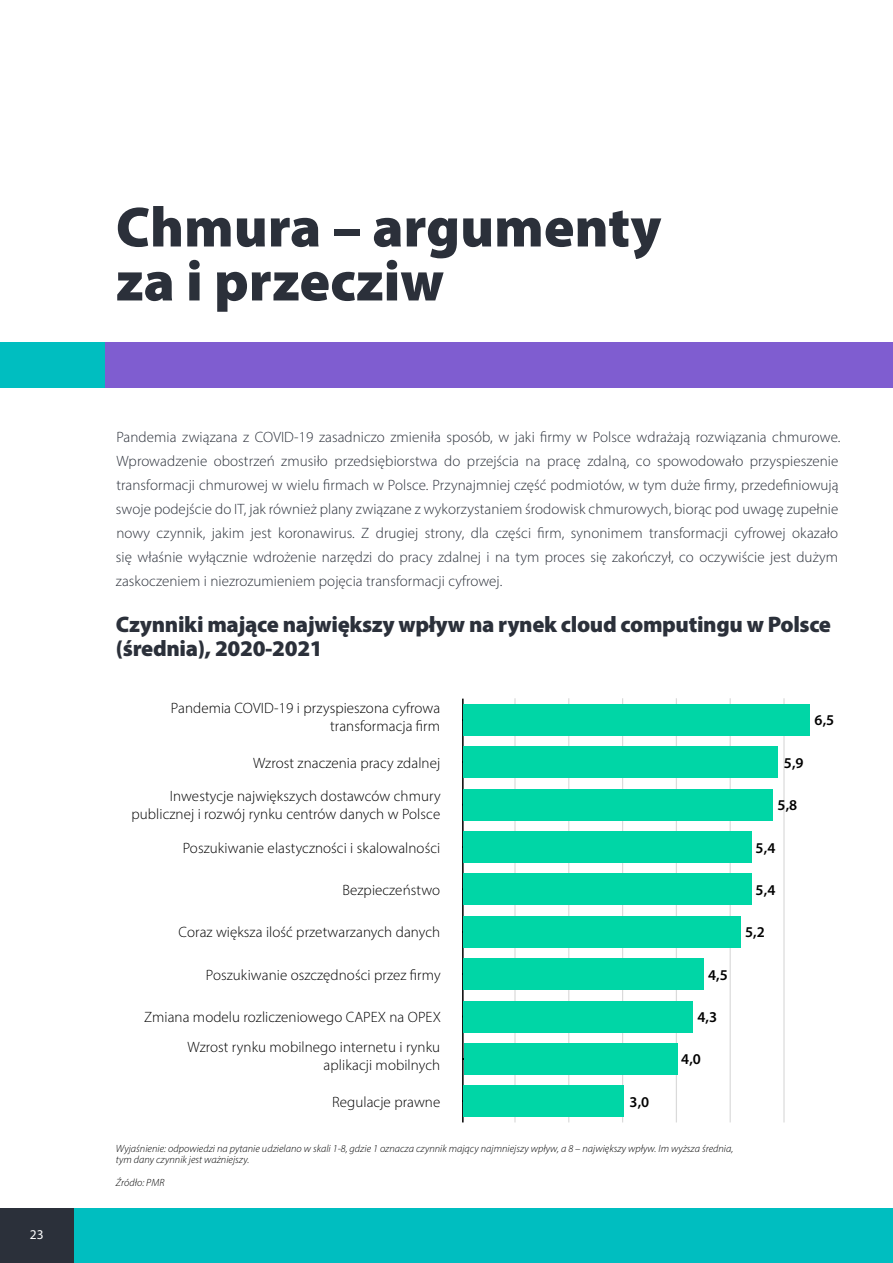
<style>
.page{position:relative;width:893px;height:1263px;background:#fff}
.page>*{position:absolute;margin:0;border:0;box-sizing:border-box;transform-origin:0 0}
.t1{font:900 57px/54px "Myriad Pro";color:#2b303a}
.t2{font:900 22.5px/24px "Myriad Pro";letter-spacing:-.015em;color:#2b303a}
.t3{font:300 15px/24px "Myriad Pro";letter-spacing:.005em;color:#2b303a}
.t4{font:300 15px/18px "Myriad Pro";letter-spacing:.005em;color:#000;text-align:right}
.t5{font:600 15px "Myriad Pro";color:#000}
.t6{font:13.5px "Myriad Pro";color:#fff}
.t7{font:italic 300 10.5px/11.6px "Myriad Pro";letter-spacing:.005em;color:#000}
</style>
<div class="page">
<div style="left:0;top:1208px;width:893px;height:55px;background:#00bec0"></div>
<div style="left:0;top:1208px;width:74px;height:55px;background:#2b303a"></div>
<hr style="left:514px;top:698px;width:2px;height:424px;background:#dadada">
<hr style="left:568px;top:698px;width:1px;height:424px;background:#dadada">
<hr style="left:622px;top:698px;width:1px;height:424px;background:#dadada">
<hr style="left:676px;top:698px;width:1px;height:424px;background:#dadada">
<hr style="left:730px;top:698px;width:1px;height:424px;background:#dadada">
<hr style="left:783px;top:698px;width:2px;height:424px;background:#dadada">
<div style="left:104px;top:343px;width:789px;height:45px;background:#7f5dd0"></div>
<div style="left:0;top:343px;width:105px;height:45px;background:#00bec0"></div>
<hr style="left:462px;top:699px;width:2px;height:423px;background:#000">
<div style="left:463px;top:704px;width:347px;height:32px;background:#00d6a6"></div>
<div style="left:463px;top:746px;width:315px;height:32px;background:#00d6a6"></div>
<div style="left:463px;top:789px;width:310px;height:31px;background:#00d6a6"></div>
<div style="left:463px;top:831px;width:289px;height:32px;background:#00d6a6"></div>
<div style="left:463px;top:873px;width:289px;height:32px;background:#00d6a6"></div>
<div style="left:463px;top:916px;width:278px;height:32px;background:#00d6a6"></div>
<div style="left:463px;top:958px;width:241px;height:32px;background:#00d6a6"></div>
<div style="left:463px;top:1000px;width:230px;height:32px;background:#00d6a6"></div>
<div style="left:463px;top:1043px;width:214px;height:32px;background:#00d6a6"></div>
<div style="left:463px;top:1085px;width:161px;height:32px;background:#00d6a6"></div>
<p class="t6" style="left:30px;top:1226px;width:15px">23</p>
<h1 class="t1" style="left:116px;top:198px;width:547px">Chmura – argumenty za i przecziw</h1>
<p class="t3" style="left:116px;top:425px;width:726px">Pandemia związana z COVID-19 zasadniczo zmieniła sposób, w jaki firmy w Polsce wdrażają rozwiązania chmurowe.<br>Wprowadzenie obostrzeń zmusiło przedsiębiorstwa do przejścia na pracę zdalną, co spowodowało przyspieszenie transformacji chmurowej w wielu firmach w Polsce. Przynajmniej część podmiotów, w tym duże firmy, przedefiniowują swoje podejście do IT, jak również plany związane z wykorzystaniem środowisk chmurowych, biorąc pod uwagę zupełnie nowy czynnik, jakim jest koronawirus. Z drugiej strony, dla części firm, synonimem transformacji cyfrowej okazało się właśnie wyłącznie wdrożenie narzędzi do pracy zdalnej i na tym proces się zakończył, co oczywiście jest dużym zaskoczeniem i niezrozumieniem pojęcia transformacji cyfrowej.</p>
<h2 class="t2" style="left:116px;top:612px;width:717px">Czynniki mające największy wpływ na rynek cloud computingu w Polsce (średnia), 2020-2021</h2>
<p class="t4" style="left:171px;top:699px;width:271px">Pandemia COVID-19 i przyspieszona cyfrowa transformacja firm</p>
<p class="t4" style="left:253px;top:754px;width:189px">Wzrost znaczenia pracy zdalnej</p>
<p class="t4" style="left:131px;top:787px;width:311px">Inwestycje największych dostawców chmury publicznej i rozwój rynku centrów danych w Polsce</p>
<p class="t4" style="left:183px;top:838px;width:259px">Poszukiwanie elastyczności i skalowalności</p>
<p class="t4" style="left:342px;top:881px;width:99px">Bezpieczeństwo</p>
<p class="t4" style="left:179px;top:923px;width:263px">Coraz większa ilość przetwarzanych danych</p>
<p class="t4" style="left:206px;top:965px;width:236px">Poszukiwanie oszczędności przez firmy</p>
<p class="t4" style="left:144px;top:1002px;width:298px;line-height:30.3px">Zmiana modelu rozliczeniowego CAPEX na OPEX<br>Wzrost rynku mobilnego internetu i rynku</p>
<p class="t4" style="left:324px;top:1056px;width:118px">aplikacji mobilnych</p>
<p class="t4" style="left:332px;top:1093px;width:110px">Regulacje prawne</p>
<p class="t5" style="left:630px;top:1092px;width:21px">3,0</p>
<p class="t5" style="left:708px;top:965px;width:21px">4,5</p>
<p class="t5" style="left:697px;top:1007px;width:21px">4,3</p>
<p class="t5" style="left:681px;top:1050px;width:21px">4,0</p>
<p class="t5" style="left:814px;top:711px;width:21px">6,5</p>
<p class="t5" style="left:784px;top:753px;width:21px">5,9</p>
<p class="t5" style="left:777px;top:795px;width:21px">5,8</p>
<p class="t5" style="left:756px;top:838px;width:21px">5,4</p>
<p class="t5" style="left:756px;top:880px;width:21px">5,4</p>
<p class="t5" style="left:745px;top:923px;width:21px">5,2</p>
<p class="t7" style="left:116px;top:1142px;width:619px">Wyjaśnienie: odpowiedzi na pytanie udzielano w skali 1-8, gdzie 1 oznacza czynnik mający najmniejszy wpływ, a 8 – największy wpływ. Im wyższa średnia, tym dany czynnik jest ważniejszy.</p>
<p class="t7" style="left:116px;top:1177px;width:50px">Źródło: PMR</p>
</div>
